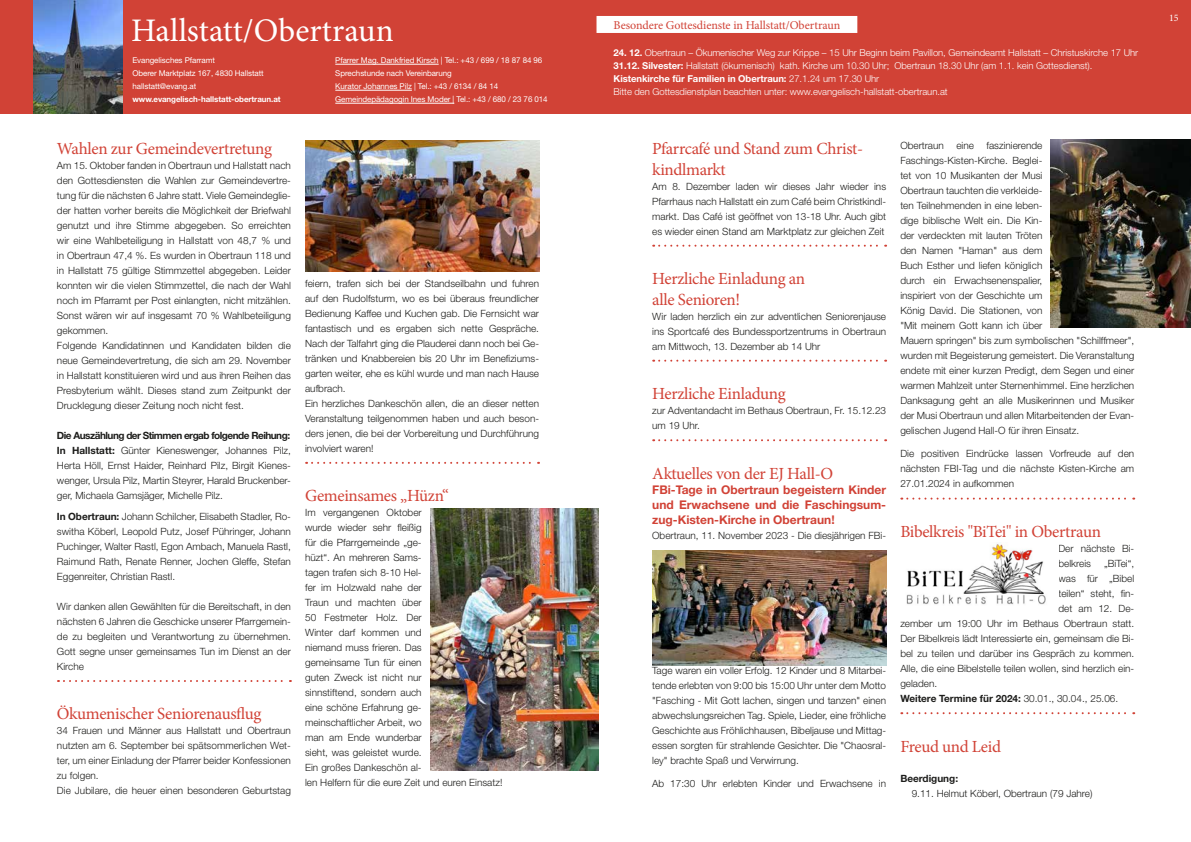
<style>
.page{position:relative;width:1191px;height:842px;background:#fff}
.page>*{position:absolute;margin:0;border:0;box-sizing:border-box;transform-origin:0 0}
.t1{font:32.9px "Minion Pro";color:#fff}
.t2{font:17px/20.4px "Minion Pro";letter-spacing:-.02em;color:#d14236}
.t3{font:700 12px/15px "Helvetica Neue LT Std";color:#d14236;text-align:justify}
.t4{font:12px "Minion Pro";letter-spacing:-.005em;color:#d14236}
.t5{font:300 10px/15px "Helvetica Neue LT Std";color:#1d1d1b}
.t6{font:700 10px "Helvetica Neue LT Std";color:#1d1d1b}
.t7{font:10px "Minion Pro";color:#fff}
.t8{font:300 9.5px/13px "Helvetica Neue LT Std";letter-spacing:-.005em;color:#fff}
.t9{font:8px/13px "Helvetica Neue LT Std";letter-spacing:-.01em;color:#fff}
.t10{font:700 8px "Helvetica Neue LT Std";letter-spacing:-.01em;color:#fff}
.s1{font-weight:700}
.s2{font-weight:300}
</style>
<div class="page">
<div style="left:0;top:0;width:1191px;height:113px;background:#d14236"></div>
<svg style="left:58px;top:680px;width:233px;height:2px"></svg>
<svg style="left:306px;top:462px;width:233px;height:2px"></svg>
<svg style="left:653px;top:245px;width:233px;height:2px"></svg>
<svg style="left:653px;top:360px;width:233px;height:2px"></svg>
<svg style="left:653px;top:439px;width:233px;height:2px"></svg>
<svg style="left:901px;top:498px;width:233px;height:2px"></svg>
<svg style="left:901px;top:712px;width:233px;height:2px"></svg>
<img style="left:906px;top:542px;width:140px;height:63px">
<div style="left:596px;top:16px;width:261px;height:17px;background:#fff"></div>
<img style="left:33px;top:0;width:90px;height:113px">
<hr style="left:335px;top:64px;width:104px;height:1px;background:#fff">
<hr style="left:335px;top:90px;width:77px;height:1px;background:#fff">
<hr style="left:335px;top:103px;width:119px;height:1px;background:#fff">
<img style="left:305px;top:141px;width:235px;height:130px">
<img style="left:430px;top:508px;width:168px;height:263px">
<img style="left:652px;top:551px;width:234px;height:114px">
<img style="left:1051px;top:140px;width:140px;height:187px">
<h1 class="t1" style="left:131px;top:8px;width:264px">Hallstatt/Obertraun</h1>
<p class="t9" style="left:132px;top:54px;width:133px">Evangelisches Pfarramt<br>Oberer Marktplatz 167, 4830 Hallstatt hallstatt@evang.at</p>
<p class="t10" style="left:132px;top:94px;width:150px">www.evangelisch-hallstatt-obertraun.at</p>
<p class="t9" style="left:335px;top:54px;width:214px">Pfarrer Mag. Dankfried Kirsch | Tel.: +43 / 699 / 18 87 84 96<br>Sprechstunde nach Vereinbarung<br>Kurator Johannes Pilz | Tel.: +43 / 6134 / 84 14<br>Gemeindepädagogin Ines Moder | Tel.: +43 / 680 / 23 76 014</p>
<h2 class="t2" style="left:57px;top:139px;width:216px">Wahlen zur Gemeindevertretung</h2>
<p class="t5" style="left:57px;top:158px;width:235px">Am 15. Oktober fanden in Obertraun und Hallstatt nach den Gottesdiensten die Wahlen zur Gemeindevertre&shy;tung für die nächsten 6 Jahre statt. Viele Gemeindeglie&shy;der hatten vorher bereits die Möglichkeit der Briefwahl genutzt und ihre Stimme abgegeben. So erreichten wir eine Wahlbeteiligung in Hallstatt von 48,7 % und in Obertraun 47,4 %. Es wurden in Obertraun 118 und in Hallstatt 75 gültige Stimmzettel abgegeben. Leider konnten wir die vielen Stimmzettel, die nach der Wahl noch im Pfarramt per Post einlangten, nicht mitzählen.<br>Sonst wären wir auf insgesamt 70 % Wahlbeteiligung gekommen.<br>Folgende Kandidatinnen und Kandidaten bilden die neue Gemeindevertretung, die sich am 29. November in Hallstatt konstituieren wird und aus ihren Reihen das Presbyterium wählt. Dieses stand zum Zeitpunkt der Drucklegung dieser Zeitung noch nicht fest.</p>
<p class="t5" style="left:57px;top:428px;width:235px;text-align:justify"><span class="s1">Die Auszählung der Stimmen ergab folgende Reihung:<br>In Hallstatt:</span> Günter Kieneswenger, Johannes Pilz, Herta Höll, Ernst Haider, Reinhard Pilz, Birgit Kienes&shy;wenger, Ursula Pilz, Martin Steyrer, Harald Bruckenber&shy;ger, Michaela Gamsjäger, Michelle Pilz.</p>
<p class="t5" style="left:57px;top:508px;width:235px;text-align:justify"><span class="s1">In Obertraun:</span> Johann Schilcher, Elisabeth Stadler, Ro&shy;switha Köberl, Leopold Putz, Josef Pühringer, Johann Puchinger, Walter Rastl, Egon Ambach, Manuela Rastl, Raimund Rath, Renate Renner, Jochen Gleffe, Stefan Eggenreiter, Christian Rastl.</p>
<p class="t5" style="left:57px;top:598px;width:235px;text-align:justify">Wir danken allen Gewählten für die Bereitschaft, in den nächsten 6 Jahren die Geschicke unserer Pfarrgemein&shy;de zu begleiten und Verantwortung zu übernehmen.<br>Gott segne unser gemeinsames Tun im Dienst an der Kirche</p>
<h2 class="t2" style="left:57px;top:704px;width:206px">Ökumenischer Seniorenausflug</h2>
<p class="t5" style="left:57px;top:723px;width:235px">34 Frauen und Männer aus Hallstatt und Obertraun nutzten am 6. September bei spätsommerlichen Wet&shy;ter, um einer Einladung der Pfarrer beider Konfessionen zu folgen.<br>Die Jubilare, die heuer einen besonderen Geburtstag</p>
<p class="t5" style="left:305px;top:275px;width:235px">feiern, trafen sich bei der Standseilbahn und fuhren auf den Rudolfsturm, wo es bei überaus freundlicher Bedienung Kaffee und Kuchen gab. Die Fernsicht war fantastisch und es ergaben sich nette Gespräche.<br>Nach der Talfahrt ging die Plauderei dann noch bei Ge&shy;tränken und Knabbereien bis 20 Uhr im Benefiziums&shy;garten weiter, ehe es kühl wurde und man nach Hause aufbrach.<br>Ein herzliches Dankeschön allen, die an dieser netten Veranstaltung teilgenommen haben und auch beson&shy;ders jenen, die bei der Vorbereitung und Durchführung involviert waren!</p>
<h2 class="t2" style="left:305px;top:486px;width:145px">Gemeinsames „Hüzn“</h2>
<p class="t5" style="left:305px;top:505px;width:199px">Im vergangenen Oktober<br>wurde wieder sehr fleißig<br>für die Pfarrgemeinde „ge-<br>hüzt“. An mehreren Sams-<br>tagen trafen sich 8-10 Hel-<br>fer im Holzwald nahe der<br>Traun und machten über<br>50 Festmeter Holz. Der<br>Winter darf kommen und<br>niemand muss frieren. Das<br>gemeinsame Tun für einen<br>guten Zweck ist nicht nur<br>sinnstiftend, sondern auch<br>eine schöne Erfahrung ge-<br>meinschaftlicher Arbeit, wo<br>man am Ende wunderbar<br>sieht, was geleistet wurde.<br>Ein großes Dankeschön al-<br>len Helfern für die eure Zeit und euren Einsatz!</p>
<p class="t4" style="left:613px;top:17px;width:228px">Besondere Gottesdienste in Hallstatt/Obertraun</p>
<p class="t8" style="left:613px;top:46px;width:526px"><span class="s1">24. 12.</span> Obertraun – Ökumenischer Weg zur Krippe – 15 Uhr Beginn beim Pavillon, Gemeindeamt Hallstatt – Christuskirche 17 Uhr <span class="s1">31.12. Silvester:</span> Hallstatt (ökumenisch) kath. Kirche um 10.30 Uhr; Obertraun 18.30 Uhr (am 1.1. kein Gottesdienst).<br><span class="s1">Kistenkirche für Familien in Obertraun:</span> 27.1.24 um 17.30 Uhr<br>Bitte den Gottesdienstplan beachten unter: www.evangelisch-hallstatt-obertraun.at</p>
<h2 class="t2" style="left:652px;top:139px;width:212px">Pfarrcafé und Stand zum Christ&shy;kindlmarkt</h2>
<p class="t5" style="left:652px;top:178px;width:235px;text-align:justify">Am 8. Dezember laden wir dieses Jahr wieder ins Pfarrhaus nach Hallstatt ein zum Café beim Christkindl&shy;markt. Das Café ist geöffnet von 13-18 Uhr. Auch gibt es wieder einen Stand am Marktplatz zur gleichen Zeit</p>
<h2 class="t2" style="left:652px;top:269px;width:154px">Herzliche Einladung an alle Senioren!</h2>
<p class="t5" style="left:652px;top:308px;width:235px;text-align:justify">Wir laden herzlich ein zur adventlichen Seniorenjause ins Sportcafé des Bundessportzentrums in Obertraun am Mittwoch, 13. Dezember ab 14 Uhr</p>
<h2 class="t2" style="left:652px;top:383px;width:135px">Herzliche Einladung</h2>
<p class="t5" style="left:652px;top:403px;width:235px">zur Adventandacht im Bethaus Obertraun, Fr. 15.12.23 um 19 Uhr.</p>
<h2 class="t2" style="left:652px;top:463px;width:182px">Aktuelles von der EJ Hall-O</h2>
<p class="t3" style="left:652px;top:482px;width:235px">FBi-Tage in Obertraun begeistern Kinder und Erwachsene und die Faschingsum&shy;zug-Kisten-Kirche in Obertraun!</p>
<p class="t5" style="left:652px;top:527px;width:235px">Obertraun, 11. November 2023 - Die diesjährigen FBi-</p>
<p class="t5" style="left:652px;top:662px;width:235px;text-align:justify">Tage waren ein voller Erfolg. 12 Kinder und 8 Mitarbei&shy;tende erlebten von 9:00 bis 15:00 Uhr unter dem Motto "Fasching - Mit Gott lachen, singen und tanzen" einen abwechslungsreichen Tag. Spiele, Lieder, eine fröhliche Geschichte aus Fröhlichhausen, Bibeljause und Mittag&shy;essen sorgten für strahlende Gesichter. Die "Chaosral&shy;ley" brachte Spaß und Verwirrung.</p>
<p class="t5" style="left:652px;top:776px;width:235px">Ab 17:30 Uhr erlebten Kinder und Erwachsene in</p>
<p class="t5" style="left:900px;top:138px;width:235px">Obertraun eine faszinierende Faschings-Kisten-Kirche. Beglei-<br>tet von 10 Musikanten der Musi<br>Obertraun tauchten die verkleide-<br>ten Teilnehmenden in eine leben-<br>dige biblische Welt ein. Die Kin-<br>der verdeckten mit lauten Tröten<br>den Namen "Haman" aus dem<br>Buch Esther und liefen königlich<br>durch ein Erwachsenenspalier,<br>inspiriert von der Geschichte um<br>König David. Die Stationen, von<br>"Mit meinem Gott kann ich über<br>Mauern springen" bis zum symbolischen "Schilffmeer", wurden mit Begeisterung gemeistert. Die Veranstaltung endete mit einer kurzen Predigt, dem Segen und einer warmen Mahlzeit unter Sternenhimmel. Eine herzlichen Danksagung geht an alle Musikerinnen und Musiker der Musi Obertraun und allen Mitarbeitenden der Evan&shy;gelischen Jugend Hall-O für ihren Einsatz.</p>
<p class="t5" style="left:900px;top:446px;width:235px;text-align:justify">Die positiven Eindrücke lassen Vorfreude auf den nächsten FBI-Tag und die nächste Kisten-Kirche am 27.01.2024 in aufkommen</p>
<h2 class="t2" style="left:900px;top:521px;width:202px">Bibelkreis "BiTei" in Obertraun</h2>
<p class="t5" style="left:1058px;top:541px;width:77px">Der nächste Bi&shy;belkreis</p>
<p class="t5" style="left:1104px;top:556px;width:32px">„BiTei“,</p>
<p class="t5" style="left:1058px;top:571px;width:77px">was für „Bibel</p>
<p class="t5" style="left:1058px;top:586px;width:77px">teilen“ steht, fin-</p>
<p class="t5" style="left:1058px;top:601px;width:77px">det am 12. De-</p>
<p class="t5" style="left:900px;top:616px;width:235px">zember um 19:00 Uhr im Bethaus Obertraun statt.</p>
<p class="t5" style="left:900px;top:631px;width:235px">Der Bibelkreis lädt Interessierte ein, gemeinsam die Bi-</p>
<p class="t5" style="left:900px;top:646px;width:235px">bel zu teilen und darüber ins Gespräch zu kommen.</p>
<p class="t5" style="left:900px;top:661px;width:235px">Alle, die eine Bibelstelle teilen wollen, sind herzlich ein-</p>
<p class="t5" style="left:900px;top:676px;width:38px">geladen.</p>
<p class="t6" style="left:900px;top:692px;width:219px">Weitere Termine für 2024: <span class="s2">30.01., 30.04., 25.06.</span></p>
<h2 class="t2" style="left:900px;top:736px;width:102px">Freud und Leid</h2>
<p class="t6" style="left:900px;top:772px;width:59px">Beerdigung:</p>
<p class="t5" style="left:911px;top:785px;width:182px">9.11. Helmut Köberl, Obertraun (79 Jahre)</p>
<p class="t7" style="left:1169px;top:12px;width:11px">15</p>
</div>
